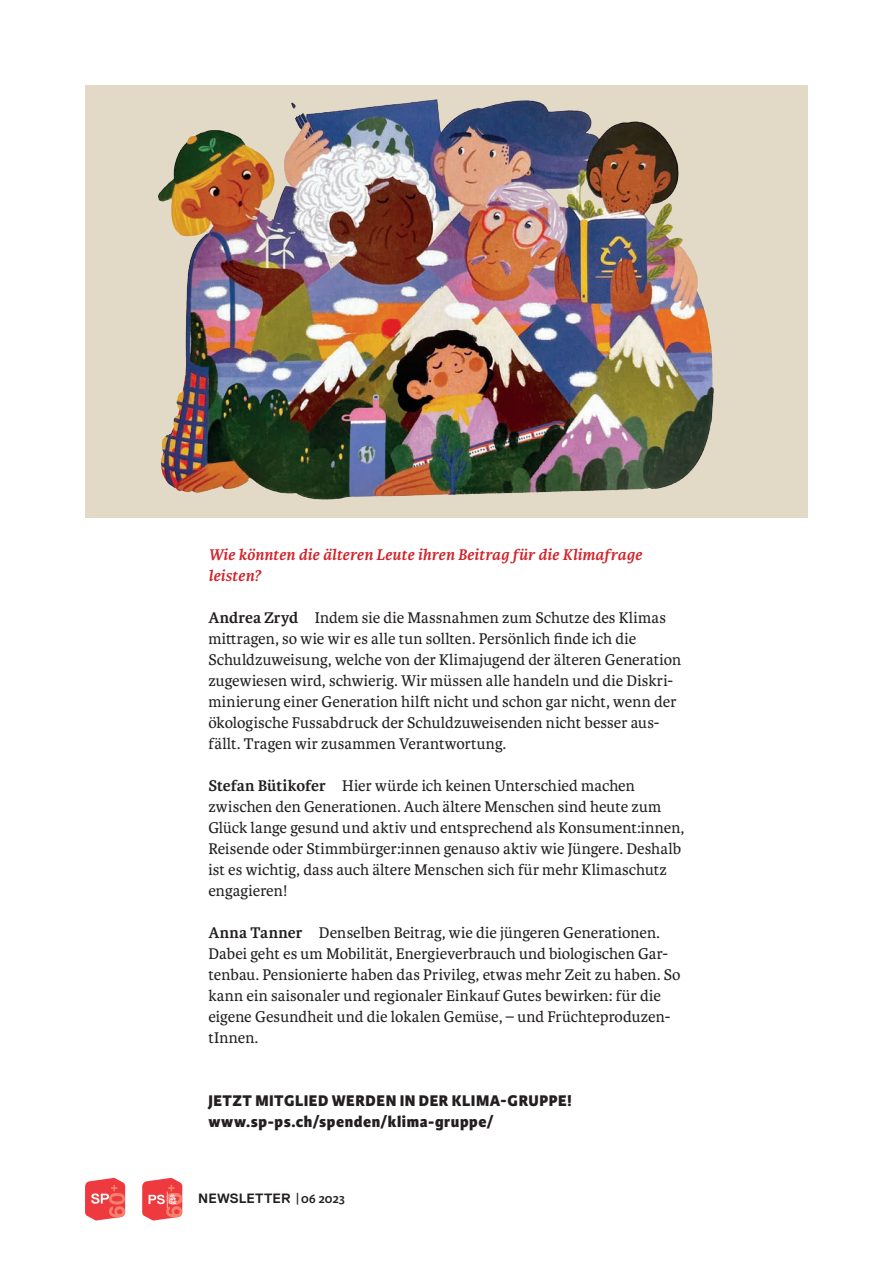
<style>
.page{position:relative;width:893px;height:1263px;background:#fff}
.page>*{position:absolute;margin:0;border:0;box-sizing:border-box;transform-origin:0 0}
.t1{font:16.5px/21px "Karmina";color:#231f20}
.t2{font:800 16.5px/21px "Karmina Sans";letter-spacing:.03em;color:#231f20}
.t3{font:italic 700 16.5px/21px "Karmina";letter-spacing:.005em;color:#d1232a}
.t4{font:700 13.5px "Replica";letter-spacing:.01em;color:#231f20}
.s1{font-weight:700}
.s2{font-family:"Karmina Sans";font-weight:600}
</style>
<div class="page">
<svg style="left:85px;top:1178px;width:40px;height:42px;background:#f16161"></svg>
<svg style="left:142px;top:1178px;width:40px;height:42px;background:#f16465"></svg>
<div style="left:85px;top:85px;width:723px;height:433px;background:#e2dac7"></div>
<img style="left:158px;top:99px;width:556px;height:401px">
<p class="t3" style="left:208px;top:544px;width:433px">Wie könnten die älteren Leute ihren Beitrag für die Klimafrage leisten?</p>
<p class="t1" style="left:208px;top:607px;width:474px"><span class="s1">Andrea Zryd</span> Indem sie die Massnahmen zum Schutze des Klimas mittragen, so wie wir es alle tun sollten. Persönlich finde ich die Schuldzuweisung, welche von der Klimajugend der älteren Generation zugewiesen wird, schwierig. Wir müssen alle handeln und die Diskri&shy;minierung einer Generation hilft nicht und schon gar nicht, wenn der ökologische Fussabdruck der Schuldzuweisenden nicht besser aus&shy;fällt. Tragen wir zusammen Verantwortung.</p>
<p class="t1" style="left:208px;top:775px;width:478px"><span class="s1">Stefan Bütikofer</span> Hier würde ich keinen Unterschied machen zwischen den Generationen. Auch ältere Menschen sind heute zum Glück lange gesund und aktiv und entsprechend als Konsument:innen, Reisende oder Stimmbürger:innen genauso aktiv wie Jüngere. Deshalb ist es wichtig, dass auch ältere Menschen sich für mehr Klimaschutz engagieren!</p>
<p class="t1" style="left:208px;top:922px;width:474px"><span class="s1">Anna Tanner</span> Denselben Beitrag, wie die jüngeren Generationen.<br>Dabei geht es um Mobilität, Energieverbrauch und biologischen Gar&shy;tenbau. Pensionierte haben das Privileg, etwas mehr Zeit zu haben. So kann ein saisonaler und regionaler Einkauf Gutes bewirken: für die eigene Gesundheit und die lokalen Gemüse, – und Früchteproduzen&shy;tInnen.</p>
<p class="t2" style="left:208px;top:1090px;width:365px">JETZT MITGLIED WERDEN IN DER KLIMA-GRUPPE! www.sp-ps.ch/spenden/klima-gruppe/</p>
<p class="t4" style="left:198px;top:1191px;width:148px">NEWSLETTER <span class="s2">|06 2023</span></p>
</div>
